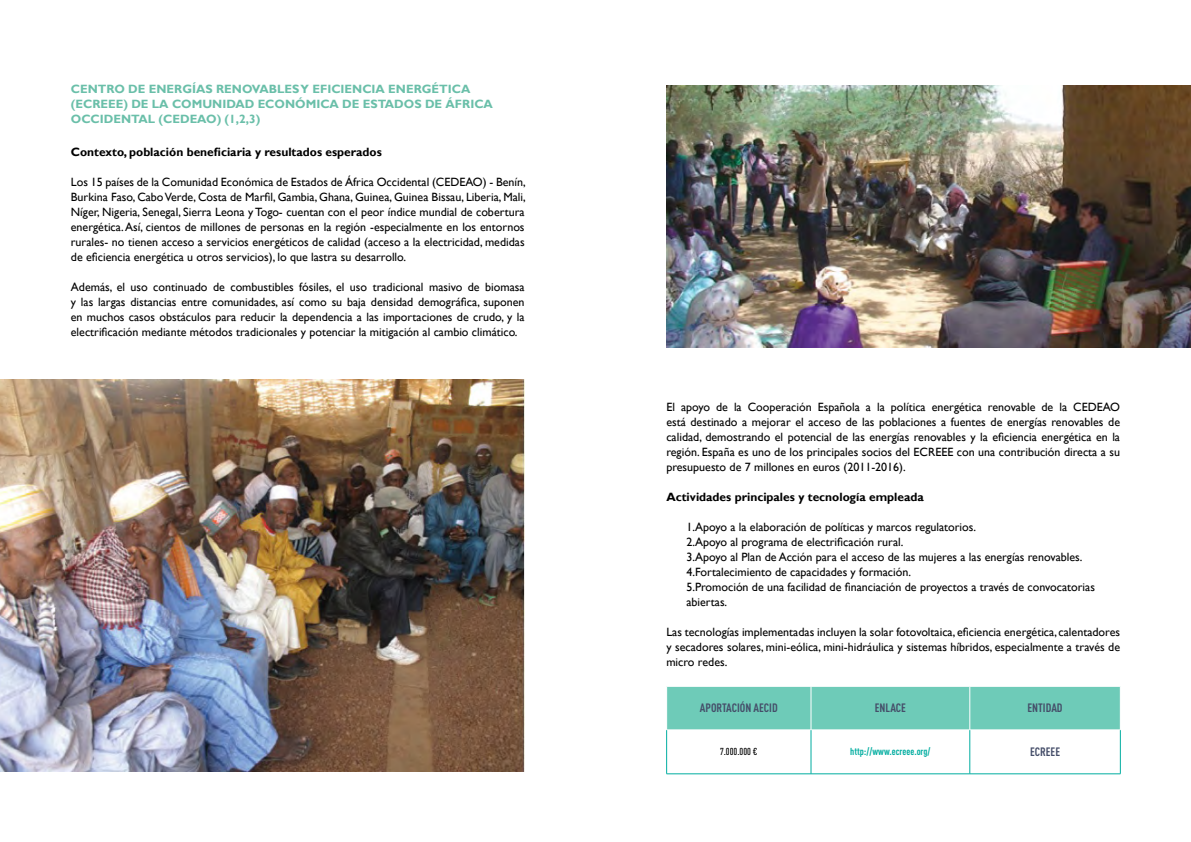
<style>
.page{position:relative;width:1191px;height:842px;background:#fff}
.page>*{position:absolute;margin:0;border:0;box-sizing:border-box;transform-origin:0 0}
.t1{font:12px/15px "Gill Sans";color:#000;text-align:justify}
.t2{font:700 12px/15px "Gill Sans";color:#6abfa9}
.t3{font:700 12px "Gill Sans";color:#000}
.t4{font:700 12px "DIN Cond";color:#454e69}
.t5{font:700 10px "DIN Cond";color:#00ada0}
.t6{font:500 10px "DIN Cond";color:#000}
</style>
<div class="page">
<img style="left:0;top:380px;width:524px;height:391px">
<div style="left:667px;top:687px;width:453px;height:43px;background:#6ecbb8"></div>
<hr style="left:810px;top:686px;width:1px;height:44px;background:#fff">
<hr style="left:969px;top:686px;width:1px;height:44px;background:#fff">
<hr style="left:666px;top:730px;width:1px;height:44px;background:#00ada0">
<hr style="left:811px;top:730px;width:1px;height:44px;background:#00ada0">
<hr style="left:969px;top:730px;width:1px;height:44px;background:#00ada0">
<hr style="left:1120px;top:730px;width:1px;height:44px;background:#00ada0">
<hr style="left:666px;top:774px;width:145px;height:1px;background:#00ada0">
<hr style="left:811px;top:774px;width:158px;height:1px;background:#00ada0">
<hr style="left:969px;top:774px;width:151px;height:1px;background:#00ada0">
<img style="left:666px;top:85px;width:525px;height:263px">
<p class="t2" style="left:71px;top:82px;width:423px">CENTRO DE ENERGÍAS RENOVABLES Y EFICIENCIA ENERGÉTICA (ECREEE) DE LA COMUNIDAD ECONÓMICA DE ESTADOS DE ÁFRICA<br>OCCIDENTAL (CEDEAO) (1,2,3)</p>
<p class="t3" style="left:71px;top:145px;width:312px">Contexto, población beneficiaria y resultados esperados</p>
<p class="t1" style="left:71px;top:175px;width:456px">Los 15 países de la Comunidad Económica de Estados de África Occidental (CEDEAO) - Benín, Burkina Faso, Cabo Verde, Costa de Marfil, Gambia, Ghana, Guinea, Guinea Bissau, Liberia, Mali, Níger, Nigeria, Senegal, Sierra Leona y Togo- cuentan con el peor índice mundial de cobertura energética. Así, cientos de millones de personas en la región -especialmente en los entornos rurales- no tienen acceso a servicios energéticos de calidad (acceso a la electricidad, medidas de eficiencia energética u otros servicios), lo que lastra su desarrollo.</p>
<p class="t1" style="left:71px;top:280px;width:455px">Además, el uso continuado de combustibles fósiles, el uso tradicional masivo de biomasa y las largas distancias entre comunidades, así como su baja densidad demográfica, suponen en muchos casos obstáculos para reducir la dependencia a las importaciones de crudo, y la electrificación mediante métodos tradicionales y potenciar la mitigación al cambio climático.</p>
<p class="t1" style="left:666px;top:400px;width:455px">El apoyo de la Cooperación Española a la política energética renovable de la CEDEAO está destinado a mejorar el acceso de las poblaciones a fuentes de energías renovables de calidad, demostrando el potencial de las energías renovables y la eficiencia energética en la región. España es uno de los principales socios del ECREEE con una contribución directa a su presupuesto de 7 millones en euros (2011-2016).</p>
<p class="t3" style="left:666px;top:490px;width:259px">Actividades principales y tecnología empleada</p>
<p class="t1" style="left:686px;top:520px;width:410px;text-align:left">1.Apoyo a la elaboración de políticas y marcos regulatorios.<br>2.Apoyo al programa de electrificación rural.<br>3.Apoyo al Plan de Acción para el acceso de las mujeres a las energías renovables.<br>4.Fortalecimiento de capacidades y formación.<br>5.Promoción de una facilidad de financiación de proyectos a través de convocatorias abiertas.</p>
<p class="t1" style="left:666px;top:625px;width:455px">Las tecnologías implementadas incluyen la solar fotovoltaica, eficiencia energética, calentadores y secadores solares, mini-eólica, mini-hidráulica y sistemas híbridos, especialmente a través de micro redes.</p>
<p class="t4" style="left:700px;top:701px;width:79px">APORTACIÓN AECID</p>
<p class="t4" style="left:874px;top:701px;width:33px">ENLACE</p>
<p class="t4" style="left:1027px;top:701px;width:37px">ENTIDAD</p>
<p class="t6" style="left:720px;top:746px;width:39px">7.000.000 €</p>
<p class="t5" style="left:850px;top:746px;width:82px">http://www.ecreee.org/</p>
<p class="t4" style="left:1030px;top:745px;width:32px">ECREEE</p>
</div>
